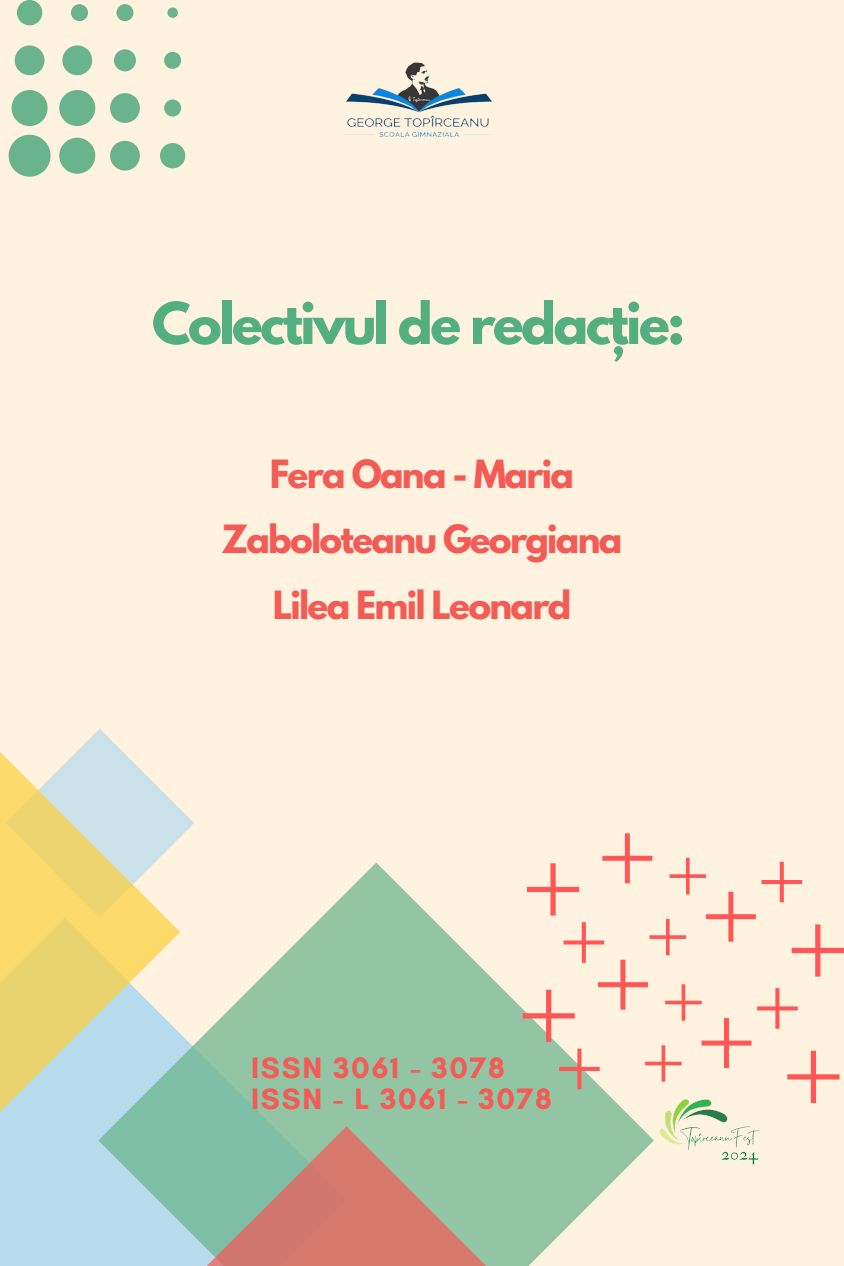
<style>
.page{position:relative;width:844px;height:1266px;background:#fff3df}
.page>*{position:absolute;margin:0;border:0;box-sizing:border-box;transform-origin:0 0}
.t1{font:700 51.15px "League Spartan";letter-spacing:-.05em;color:#54af80}
.t2{font:700 34.5px "League Spartan";letter-spacing:-.05em;color:#f35b56}
.t3{font:700 30.15px "Glacial Indifference";letter-spacing:.06em;color:#f35b56}
</style>
<div class="page">
<div style="left:0;top:1118px;width:98px;height:148px;background:#b7dbed"></div>
<svg style="left:84px;top:729px;width:110px;height:108px"></svg>
<svg style="left:0;top:745px;width:180px;height:373px"></svg>
<svg style="left:98px;top:862px;width:556px;height:404px;fill:#93c5a4"></svg>
<svg style="left:205px;top:1126px;width:282px;height:140px"></svg>
<svg style="left:110px;top:141px;width:30px;height:30px"></svg>
<svg style="left:110px;top:93px;width:30px;height:30px"></svg>
<div style="left:160px;top:143px;width:25px;height:25px;background:#69b48d;border-radius:50%"></div>
<svg style="left:8px;top:90px;width:88px;height:87px"></svg>
<svg style="left:15px;top:45px;width:29px;height:30px"></svg>
<svg style="left:62px;top:45px;width:30px;height:30px"></svg>
<div style="left:114px;top:49px;width:22px;height:22px;background:#69b48d;border-radius:50%"></div>
<svg style="left:17px;top:0;width:25px;height:25px"></svg>
<div style="left:71px;top:4px;width:17px;height:17px;background:#69b48d;border-radius:50%"></div>
<div style="left:116px;top:4px;width:17px;height:17px;background:#69b48d;border-radius:50%"></div>
<div style="left:164px;top:99px;width:17px;height:18px;background:#69b48d;border-radius:50%"></div>
<div style="left:164px;top:52px;width:17px;height:17px;background:#69b48d;border-radius:50%"></div>
<div style="left:167px;top:7px;width:11px;height:11px;background:#69b48d;border-radius:50%"></div>
<svg style="left:522px;top:833px;width:322px;height:270px"></svg>
<img style="left:346px;top:62px;width:146px;height:75px">
<img style="left:658px;top:1080px;width:101px;height:85px">
<h1 class="t1" style="left:152px;top:298px;width:534px">Colectivul de redacție:</h1>
<h2 class="t2" style="left:270px;top:457px;width:306px">Fera Oana - Maria</h2>
<h2 class="t2" style="left:222px;top:522px;width:402px">Zaboloteanu Georgiana</h2>
<h2 class="t2" style="left:273px;top:587px;width:300px">Lilea Emil Leonard</h2>
<p class="t3" style="left:251px;top:1049px;width:255px">ISSN 3061 - 3078</p>
<p class="t3" style="left:251px;top:1080px;width:302px">ISSN - L 3061 - 3078</p>
</div>
